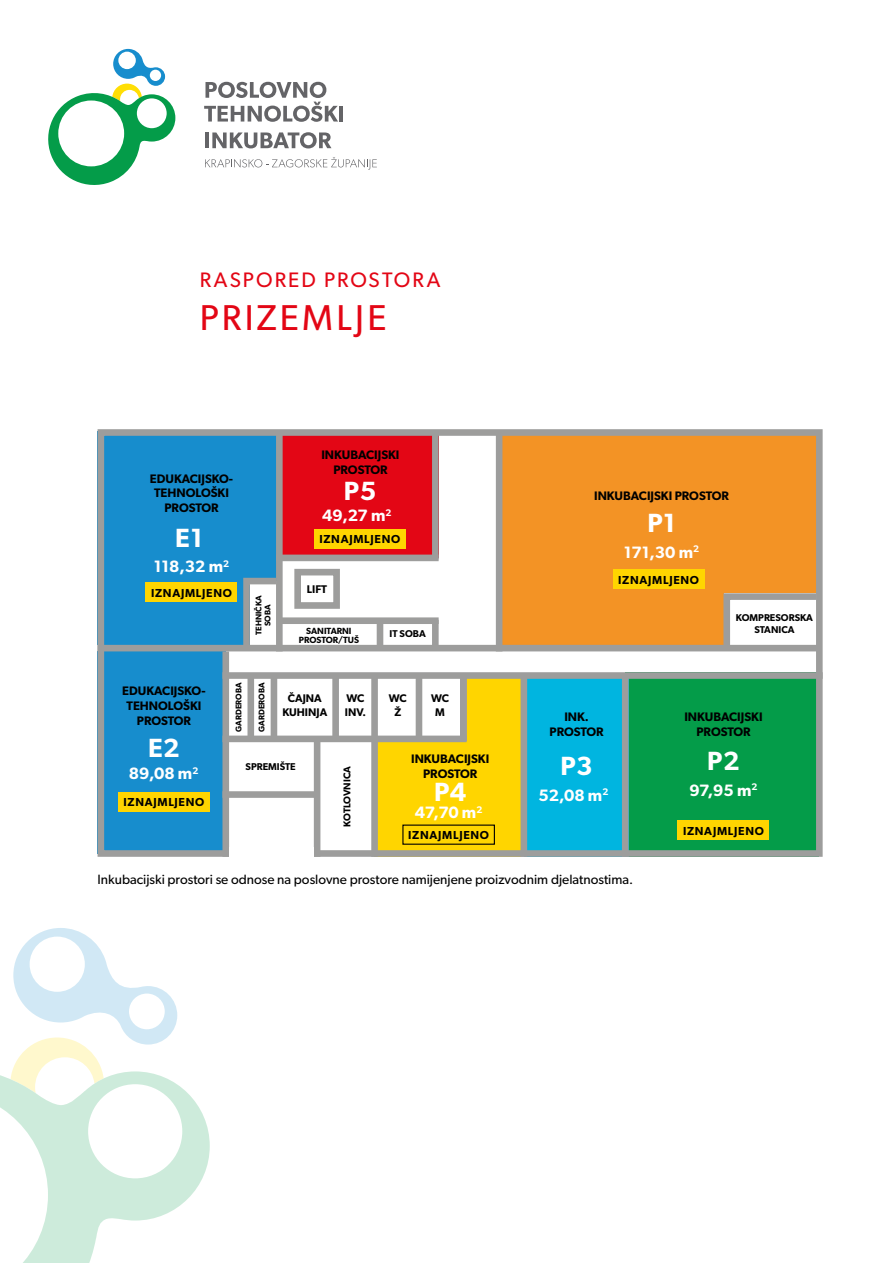
<style>
.page{position:relative;width:893px;height:1263px;background:#fff}
.page>*{position:absolute;margin:0;border:0;box-sizing:border-box;transform-origin:0 0}
.t1{font:36px "Gibson";letter-spacing:.09em;color:#e30615}
.t2{font:600 26.4px "Gibson";letter-spacing:.02em;color:#fff}
.t3{font:21px "Gibson";letter-spacing:.1em;color:#e30615}
.t4{font:600 16.5px "Gibson";color:#fff}
.t5{font:13.5px "Gibson";color:#000}
.t6{font:600 12.3px/14.9px "Gibson";color:#000;text-align:center}
.t7{font:600 11.55px "Gibson";letter-spacing:.06em;color:#000}
.t8{font:600 11.1px "Gibson";color:#000}
.t9{font:600 9.9px "Gibson";color:#000}
.t10{font:600 9px/9px "Gibson";color:#000;text-align:center}
.t11{font:600 8.25px "Gibson";color:#000}
</style>
<div class="page">
<svg style="left:204px;top:82px;width:134px;height:40px"></svg>
<hr style="left:339px;top:106px;width:4px;height:16px;background:#646467">
<hr style="left:205px;top:132px;width:4px;height:16px;background:#646467">
<svg style="left:212px;top:132px;width:119px;height:16px"></svg>
<svg style="left:205px;top:157px;width:172px;height:13px"></svg>
<svg style="left:48px;top:49px;width:127px;height:136px"></svg>
<div style="left:98px;top:431px;width:152px;height:214px;background:#178dcd"></div>
<div style="left:125px;top:431px;width:152px;height:150px;background:#178dcd"></div>
<div style="left:282px;top:431px;width:157px;height:127px;background:#e30615"></div>
<div style="left:502px;top:431px;width:221px;height:217px;background:#f39325"></div>
<div style="left:597px;top:431px;width:221px;height:162px;background:#f39325"></div>
<div style="left:625px;top:672px;width:193px;height:185px;background:#049c49"></div>
<div style="left:524px;top:675px;width:104px;height:182px;background:#00b5e0"></div>
<div style="left:463px;top:675px;width:58px;height:182px;background:#ffd500"></div>
<div style="left:375px;top:741px;width:98px;height:116px;background:#ffd500"></div>
<div style="left:98px;top:651px;width:128px;height:203px;background:#178dcd"></div>
<div style="left:98px;top:645px;width:722px;height:6px;background:#9d9d9c"></div>
<div style="left:222px;top:672px;width:601px;height:7px;background:#9d9d9c"></div>
<div style="left:277px;top:617px;width:162px;height:7px;background:#9d9d9c"></div>
<div style="left:276px;top:555px;width:163px;height:6px;background:#9d9d9c"></div>
<div style="left:222px;top:736px;width:245px;height:6px;background:#9d9d9c"></div>
<div style="left:222px;top:791px;width:97px;height:7px;background:#9d9d9c"></div>
<div style="left:276px;top:431px;width:7px;height:220px;background:#9d9d9c"></div>
<div style="left:496px;top:431px;width:6px;height:220px;background:#9d9d9c"></div>
<div style="left:622px;top:675px;width:6px;height:182px;background:#9d9d9c"></div>
<div style="left:521px;top:675px;width:6px;height:182px;background:#9d9d9c"></div>
<div style="left:371px;top:739px;width:7px;height:118px;background:#9d9d9c"></div>
<div style="left:222px;top:651px;width:7px;height:206px;background:#9d9d9c"></div>
<div style="left:432px;top:431px;width:7px;height:128px;background:#9d9d9c"></div>
<svg style="left:240px;top:574px;width:43px;height:78px"></svg>
<svg style="left:720px;top:593px;width:95px;height:59px"></svg>
<div style="left:98px;top:429px;width:725px;height:428px;border:7px solid #9d9d9c"></div>
<div style="left:146px;top:583px;width:91px;height:19px;background:#ffd500"></div>
<div style="left:314px;top:529px;width:92px;height:19px;background:#ffd500"></div>
<div style="left:613px;top:570px;width:91px;height:19px;background:#ffd500"></div>
<div style="left:678px;top:821px;width:91px;height:19px;background:#ffd500"></div>
<div style="left:118px;top:792px;width:92px;height:19px;background:#ffd500"></div>
<div style="left:460px;top:675px;width:7px;height:66px;background:#9d9d9c"></div>
<div style="left:247px;top:675px;width:7px;height:66px;background:#9d9d9c"></div>
<div style="left:271px;top:675px;width:6px;height:66px;background:#9d9d9c"></div>
<div style="left:332px;top:675px;width:7px;height:66px;background:#9d9d9c"></div>
<div style="left:371px;top:675px;width:7px;height:66px;background:#9d9d9c"></div>
<div style="left:377px;top:620px;width:6px;height:28px;background:#9d9d9c"></div>
<div style="left:432px;top:620px;width:7px;height:28px;background:#9d9d9c"></div>
<div style="left:416px;top:675px;width:6px;height:66px;background:#9d9d9c"></div>
<div style="left:314px;top:736px;width:6px;height:121px;background:#9d9d9c"></div>
<div style="left:294px;top:569px;width:46px;height:40px;border:7px solid #9d9d9c"></div>
<div style="left:229px;top:847px;width:85px;height:18px;background:#fff"></div>
<svg style="left:0;top:928px;width:210px;height:335px"></svg>
<p class="t3" style="left:200px;top:267px;width:242px">RASPORED PROSTORA</p>
<p class="t1" style="left:200px;top:296px;width:188px">PRIZEMLJE</p>
<p class="t6" style="left:150px;top:471px;width:85px">EDUKACIJSKO-<br>TEHNOLOŠKI<br>PROSTOR</p>
<p class="t2" style="left:175px;top:522px;width:29px">E1</p>
<p class="t4" style="left:154px;top:557px;width:77px">118,32 m<sup>2</sup></p>
<p class="t7" style="left:151px;top:586px;width:82px">IZNAJMLJENO</p>
<p class="t11" style="left:254px;top:635px;width:41px;rotate:-90deg">TEHNIČKA</p>
<p class="t11" style="left:263px;top:626px;width:23px;rotate:-90deg">SOBA</p>
<p class="t6" style="left:321px;top:447px;width:80px">INKUBACIJSKI<br>PROSTOR</p>
<p class="t2" style="left:344px;top:475px;width:34px">P5</p>
<p class="t4" style="left:322px;top:505px;width:71px">49,27 m<sup>2</sup></p>
<p class="t7" style="left:319px;top:532px;width:82px">IZNAJMLJENO</p>
<p class="t8" style="left:307px;top:583px;width:22px">LIFT</p>
<p class="t10" style="left:299px;top:626px;width:62px">SANITARNI<br>PROSTOR/TUŠ</p>
<p class="t9" style="left:390px;top:628px;width:38px">IT SOBA</p>
<p class="t6" style="left:122px;top:683px;width:85px">EDUKACIJSKO-<br>TEHNOLOŠKI<br>PROSTOR</p>
<p class="t11" style="left:234px;top:732px;width:51px;rotate:-90deg">GARDEROBA</p>
<p class="t11" style="left:257px;top:732px;width:51px;rotate:-90deg">GARDEROBA</p>
<p class="t8" style="left:288px;top:692px;width:36px">ČAJNA</p>
<p class="t8" style="left:282px;top:705px;width:46px">KUHINJA</p>
<p class="t8" style="left:347px;top:692px;width:19px">WC</p>
<p class="t8" style="left:345px;top:705px;width:23px">INV.</p>
<p class="t8" style="left:389px;top:692px;width:19px">WC</p>
<p class="t8" style="left:394px;top:705px;width:8px">Ž</p>
<p class="t8" style="left:431px;top:692px;width:19px">WC</p>
<p class="t8" style="left:435px;top:705px;width:11px">M</p>
<p class="t2" style="left:148px;top:732px;width:33px">E2</p>
<p class="t4" style="left:129px;top:764px;width:71px">89,08 m<sup>2</sup></p>
<p class="t7" style="left:124px;top:795px;width:82px">IZNAJMLJENO</p>
<p class="t9" style="left:246px;top:760px;width:52px">SPREMIŠTE</p>
<p class="t9" style="left:341px;top:826px;width:62px;rotate:-90deg">KOTLOVNICA</p>
<p class="t6" style="left:411px;top:751px;width:80px">INKUBACIJSKI<br>PROSTOR</p>
<p class="t2" style="left:434px;top:776px;width:34px">P4</p>
<p class="t4" style="left:415px;top:803px;width:69px">47,70 m<sup>2</sup></p>
<p class="t7" style="left:408px;top:828px;width:82px">IZNAJMLJENO</p>
<p class="t6" style="left:594px;top:488px;width:136px">INKUBACIJSKI PROSTOR</p>
<p class="t2" style="left:647px;top:507px;width:30px">P1</p>
<p class="t4" style="left:624px;top:542px;width:77px">171,30 m<sup>2</sup></p>
<p class="t7" style="left:618px;top:573px;width:82px">IZNAJMLJENO</p>
<p class="t9" style="left:736px;top:612px;width:79px">KOMPRESORSKA</p>
<p class="t9" style="left:754px;top:624px;width:42px">STANICA</p>
<p class="t6" style="left:564px;top:709px;width:26px">INK.</p>
<p class="t6" style="left:550px;top:724px;width:56px">PROSTOR</p>
<p class="t6" style="left:684px;top:709px;width:80px">INKUBACIJSKI<br>PROSTOR</p>
<p class="t2" style="left:560px;top:750px;width:34px">P3</p>
<p class="t2" style="left:707px;top:745px;width:34px">P2</p>
<p class="t4" style="left:538px;top:785px;width:72px">52,08 m<sup>2</sup></p>
<p class="t4" style="left:689px;top:780px;width:70px">97,95 m<sup>2</sup></p>
<p class="t7" style="left:683px;top:824px;width:82px">IZNAJMLJENO</p>
<p class="t5" style="left:98px;top:871px;width:537px">Inkubacijski prostori se odnose na poslovne prostore namijenjene proizvodnim djelatnostima.</p>
</div>
